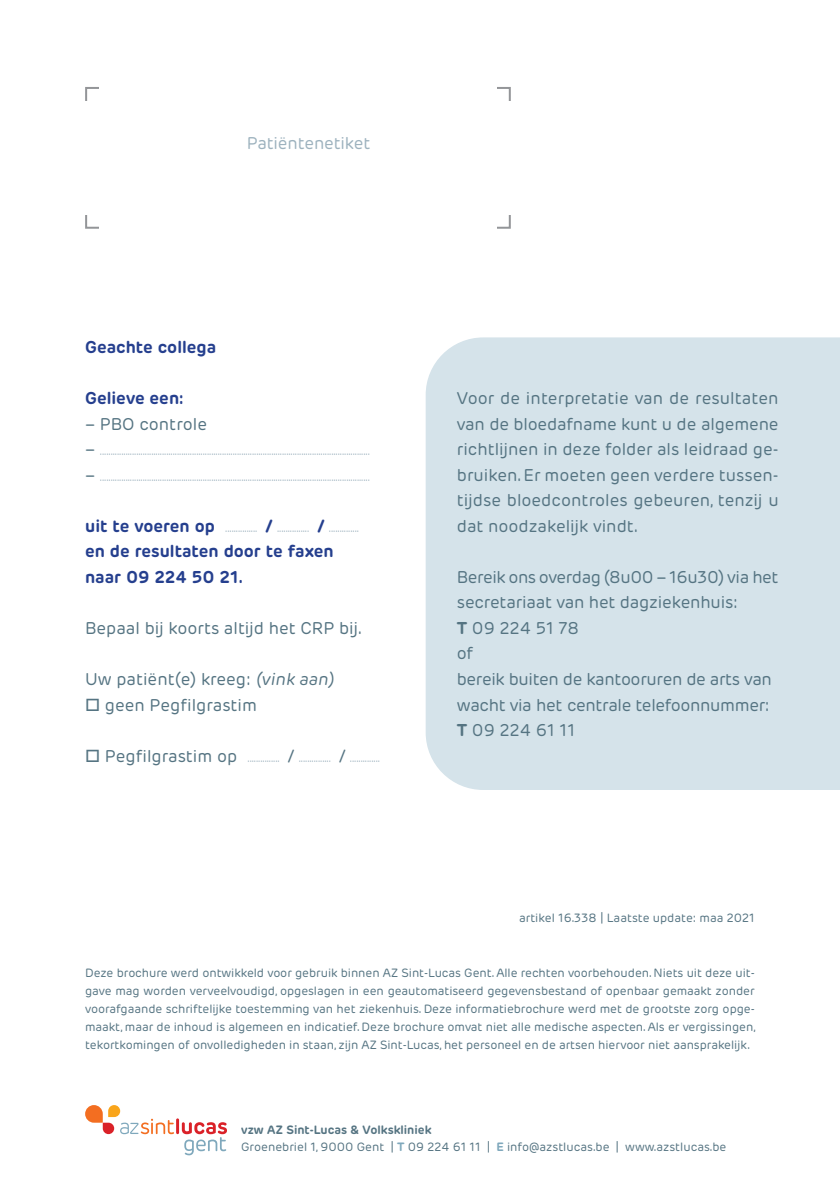
<style>
.page{position:relative;width:840px;height:1191px;background:#fff}
.page>*{position:absolute;margin:0;border:0;box-sizing:border-box;transform-origin:0 0}
.BROODTEKST{font:17px/25.6px "Rubrik New";letter-spacing:-.01em;color:#557482}
.BROODTEKST-2{font:700 17px "Rubrik New";color:#253f8e}
.BROODTEKST-3{font:17px "Rubrik New";letter-spacing:-.01em;color:#9db2be}
.DISCLAIMER{font:12px/18px "Rubrik New";color:#557482}
.BROODTEKST-4{font:10px "Rubrik New";color:#9db2be}
.s1{font-size:17px;color:#557482}
.s2{font-weight:700;font-size:17px;color:#253f8e}
.s3{font-style:italic}
.s4{color:#557482}
.s5{font-weight:700}
.s6{font-weight:700;color:#7fa8bc}
</style>
<div class="page">
<div style="left:103px;top:1122px;width:11px;height:12px;background:#da2128;border-radius:6px"></div>
<div style="left:108px;top:1105px;width:12px;height:12px;background:#f9a51b;border-radius:6px"></div>
<div style="left:85px;top:1105px;width:18px;height:17px;background:#f36e21;border-radius:9px"></div>
<svg style="left:120px;top:1118px;width:54px;height:16px"></svg>
<hr style="left:176px;top:1118px;width:3px;height:16px;background:#da2128;border-radius:2px">
<svg style="left:182px;top:1122px;width:45px;height:33px"></svg>
<svg style="left:425px;top:337px;width:414px;height:453px;background:#d8e5eb"></svg>
<p class="BROODTEKST-3" style="left:247px;top:133px;width:125px">Patiëntenetiket</p>
<p class="BROODTEKST-2" style="left:85px;top:336px;width:132px">Geachte collega</p>
<p class="BROODTEKST-2" style="left:85px;top:387px;width:100px">Gelieve een:</p>
<p class="BROODTEKST" style="left:85px;top:411px;width:123px">– PBO controle</p>
<p class="BROODTEKST-4" style="left:85px;top:446px;width:286px"><span class="s1">–</span> ..............................................................................................................................</p>
<p class="BROODTEKST-4" style="left:85px;top:471px;width:286px"><span class="s1">–</span> ..............................................................................................................................</p>
<p class="BROODTEKST-4" style="left:85px;top:522px;width:275px"><span class="s2">uit te voeren op</span> ............... <span class="s2">/</span> ............... <span class="s2">/</span> ..............</p>
<p class="BROODTEKST-2" style="left:85px;top:541px;width:250px">en de resultaten door te faxen</p>
<p class="BROODTEKST-2" style="left:85px;top:566px;width:159px">naar 09 224 50 21.</p>
<p class="BROODTEKST" style="left:85px;top:615px;width:278px">Bepaal bij koorts altijd het CRP bij.</p>
<p class="BROODTEKST" style="left:85px;top:666px;width:250px">Uw patiënt(e) kreeg: <span class="s3">(vink aan)</span></p>
<p class="BROODTEKST" style="left:85px;top:692px;width:173px">□ geen Pegfilgrastim</p>
<p class="BROODTEKST-4" style="left:85px;top:752px;width:296px"><span class="s4">□</span> <span class="s1">Pegfilgrastim op</span> ............... <span class="s1">/</span> ............... <span class="s1">/</span> ..............</p>
<p class="BROODTEKST" style="left:456px;top:385px;width:323px;text-align:justify">Voor de interpretatie van de resultaten van de bloedafname kunt u de algemene richtlijnen in deze folder als leidraad ge&shy;bruiken. Er moeten geen verdere tussen&shy;tijdse bloedcontroles gebeuren, tenzij u dat noodzakelijk vindt.</p>
<p class="BROODTEKST" style="left:456px;top:564px;width:323px">Bereik ons overdag (8u00 – 16u30) via het secretariaat van het dagziekenhuis:</p>
<p class="BROODTEKST" style="left:456px;top:615px;width:124px"><span class="s5">T</span> 09 224 51 78</p>
<p class="BROODTEKST" style="left:456px;top:641px;width:316px">of<br>bereik buiten de kantooruren de arts van wacht via het centrale telefoonnummer:<br><span class="s5">T</span> 09 224 61 11</p>
<p class="DISCLAIMER" style="left:518px;top:908px;width:237px">artikel 16.338 | Laatste update: maa 2021</p>
<p class="DISCLAIMER" style="left:85px;top:964px;width:672px;text-align:justify">Deze brochure werd ontwikkeld voor gebruik binnen AZ Sint-Lucas Gent. Alle rechten voorbehouden. Niets uit deze uit&shy;gave mag worden verveelvoudigd, opgeslagen in een geautomatiseerd gegevensbestand of openbaar gemaakt zonder voorafgaande schriftelijke toestemming van het ziekenhuis. Deze informatiebrochure werd met de grootste zorg opge&shy;maakt, maar de inhoud is algemeen en indicatief. Deze brochure omvat niet alle medische aspecten. Als er vergissingen, tekortkomingen of onvolledigheden in staan, zijn AZ Sint-Lucas, het personeel en de artsen hiervoor niet aansprakelijk.</p>
<p class="DISCLAIMER" style="left:241px;top:1121px;width:486px;line-height:17.4px"><span class="s5">vzw AZ Sint-Lucas &amp; Volkskliniek<br></span>Groenebriel 1, 9000 Gent | <span class="s6">T</span> 09 224 61 11 | <span class="s6">E</span> info@azstlucas.be | www.azstlucas.be</p>
</div>
